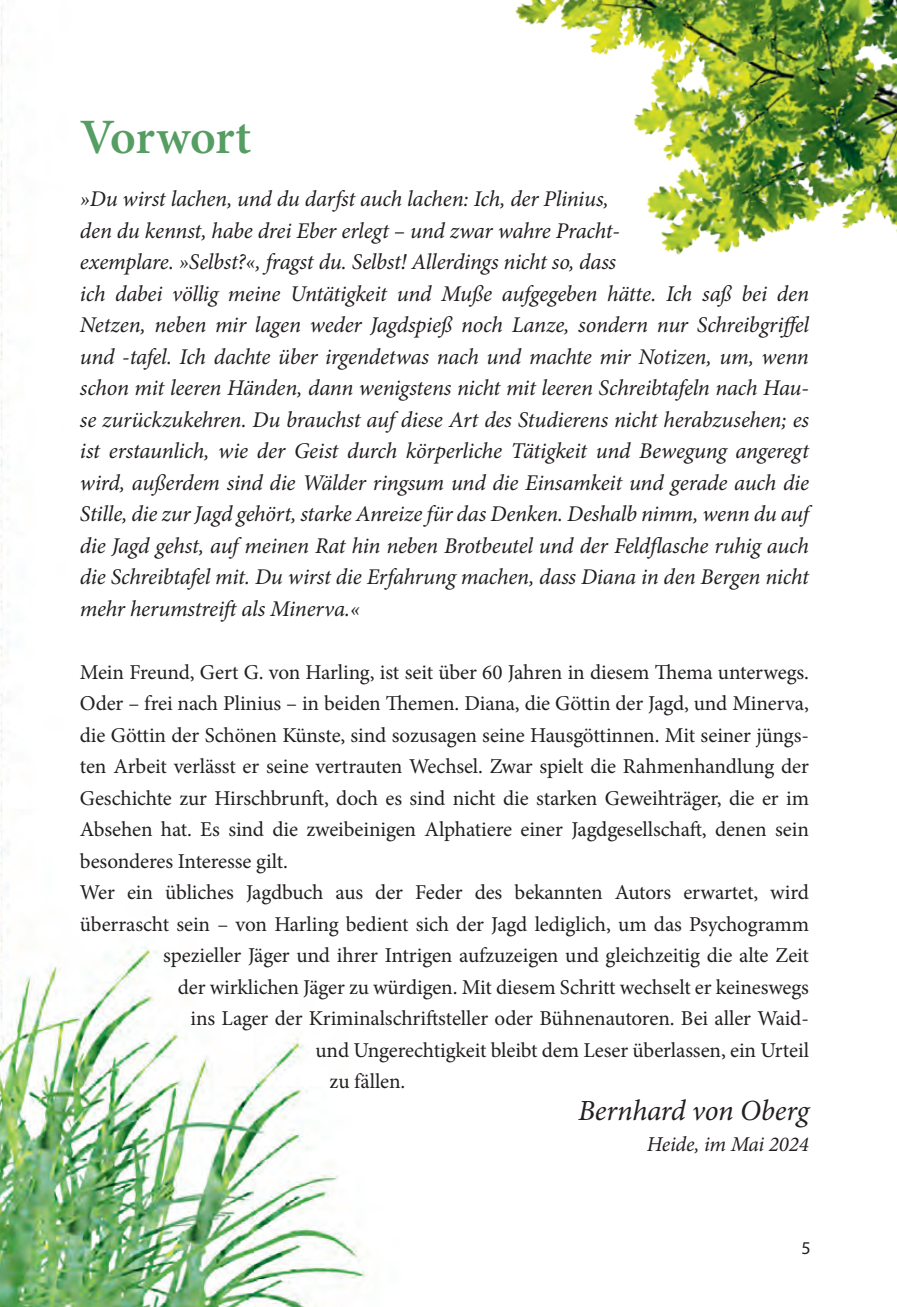
<style>
.page{position:relative;width:897px;height:1307px;background:#fff}
.page>*{position:absolute;margin:0;border:0;box-sizing:border-box;transform-origin:0 0}
.t1{font:600 49.5px "Minion Pro";letter-spacing:-.01em;color:#559d62}
.t2{font:italic 29.25px "Minion Pro";letter-spacing:-.01em;color:#231f20}
.t3{font:italic 22.5px/31.5px "Minion Pro";letter-spacing:-.015em;color:#231f20}
.t4{font:21.15px "Minion Pro";letter-spacing:-.005em;color:#231f20}
.t5{font:italic 21.15px "Minion Pro";letter-spacing:-.01em;color:#231f20}
.t6{font:18px "Myriad Pro";color:#231f20}
</style>
<div class="page">
<img style="left:0;top:6px;width:367px;height:1300px">
<img style="left:515px;top:0;width:382px;height:255px">
<h1 class="t1" style="left:80px;top:108px;width:173px">Vorwort</h1>
<p class="t3" style="left:80px;top:183px;width:731px">»Du wirst lachen, und du darfst auch lachen: Ich, der Plinius,<br>den du kennst, habe drei Eber erlegt – und zwar wahre Pracht-<br>exemplare. »Selbst?«, fragst du. Selbst! Allerdings nicht so, dass<br>ich dabei völlig meine Untätigkeit und Muße aufgegeben hätte. Ich saß bei den Netzen, neben mir lagen weder Jagdspieß noch Lanze, sondern nur Schreibgriffel und -tafel. Ich dachte über irgendetwas nach und machte mir Notizen, um, wenn schon mit leeren Händen, dann wenigstens nicht mit leeren Schreibtafeln nach Hau&shy;se zurückzukehren. Du brauchst auf diese Art des Studierens nicht herabzusehen; es ist erstaunlich, wie der Geist durch körperliche Tätigkeit und Bewegung angeregt wird, außerdem sind die Wälder ringsum und die Einsamkeit und gerade auch die Stille, die zur Jagd gehört, starke Anreize für das Denken. Deshalb nimm, wenn du auf die Jagd gehst, auf meinen Rat hin neben Brotbeutel und der Feldflasche ruhig auch die Schreibtafel mit. Du wirst die Erfahrung machen, dass Diana in den Bergen nicht mehr herumstreift als Minerva.«</p>
<p class="t4" style="left:80px;top:657px;width:731px">Mein Freund, Gert G. von Harling, ist seit über 60 Jahren in diesem Thema unterwegs.</p>
<p class="t4" style="left:80px;top:689px;width:730px">Oder – frei nach Plinius – in beiden Themen. Diana, die Göttin der Jagd, und Minerva,</p>
<p class="t4" style="left:80px;top:720px;width:730px">die Göttin der Schönen Künste, sind sozusagen seine Hausgöttinnen. Mit seiner jüngs-</p>
<p class="t4" style="left:80px;top:752px;width:730px">ten Arbeit verlässt er seine vertrauten Wechsel. Zwar spielt die Rahmenhandlung der</p>
<p class="t4" style="left:80px;top:783px;width:731px">Geschichte zur Hirschbrunft, doch es sind nicht die starken Geweihträger, die er im</p>
<p class="t4" style="left:80px;top:815px;width:731px">Absehen hat. Es sind die zweibeinigen Alphatiere einer Jagdgesellschaft, denen sein</p>
<p class="t4" style="left:80px;top:846px;width:209px">besonderes Interesse gilt.</p>
<p class="t4" style="left:80px;top:878px;width:730px">Wer ein übliches Jagdbuch aus der Feder des bekannten Autors erwartet, wird</p>
<p class="t4" style="left:80px;top:909px;width:731px">überrascht sein – von Harling bedient sich der Jagd lediglich, um das Psychogramm</p>
<p class="t4" style="left:163px;top:941px;width:647px">spezieller Jäger und ihrer Intrigen aufzuzeigen und gleichzeitig die alte Zeit</p>
<p class="t4" style="left:178px;top:972px;width:633px">der wirklichen Jäger zu würdigen. Mit diesem Schritt wechselt er keineswegs</p>
<p class="t4" style="left:191px;top:1004px;width:620px">ins Lager der Kriminalschriftsteller oder Bühnenautoren. Bei aller Waid-</p>
<p class="t4" style="left:315px;top:1035px;width:495px">und Ungerechtigkeit bleibt dem Leser überlassen, ein Urteil</p>
<p class="t4" style="left:330px;top:1067px;width:77px">zu fällen.</p>
<h2 class="t2" style="left:578px;top:1090px;width:232px">Bernhard von Oberg</h2>
<p class="t5" style="left:647px;top:1130px;width:164px">Heide, im Mai 2024</p>
<p class="t6" style="left:802px;top:1236px;width:11px">5</p>
</div>
